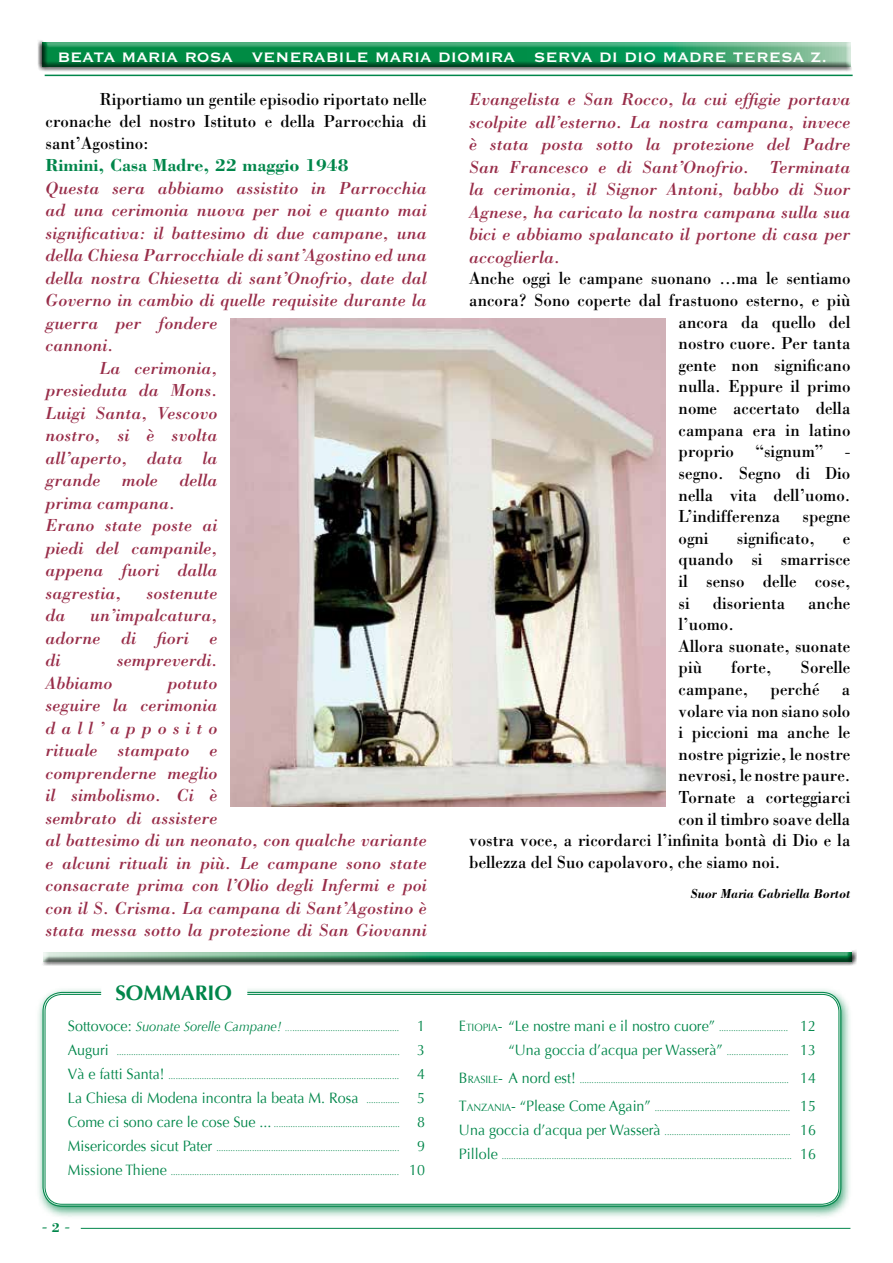
<style>
.page{position:relative;width:893px;height:1263px;background:#fff}
.page>*{position:absolute;margin:0;border:0;box-sizing:border-box;transform-origin:0 0}
.t1{font:700 21px "Optima";color:#00864a}
.t2{font:italic 18px/22.5px "Bodoni";color:#982d49;text-align:justify}
.t3{font:18px/21.6px "Bodoni";color:#000;text-align:justify;scale:.94 1}
.t4{font:700 18px "Copperplate Gothic BT";color:#fff}
.t5{font:700 18px "Bodoni";color:#00864a}
.t6{font:18px "Minion Pro";color:#00864a}
.t7{font:15px/24px "Optima";color:#00864a;text-align:right;scale:.95 1}
.t8{font:italic 700 13.5px "Bodoni";color:#000;scale:.94 1}
.t9{font:9px "Optima";color:#00864a;scale:.95 1}
.s1{font-size:15px}
.s2{font-style:italic;font-size:13.5px}
.s3{font-style:italic}
.s4{font-size:9px}
.s5{font-family:"Bodoni";font-weight:700;font-size:13.5px}
.s6{font-style:inherit}
.s7{font-size:10.5px}
</style>
<div class="page">
<hr style="left:81px;top:1228px;width:769px;height:1px;background:#00864a">
<div style="left:35px;top:986px;width:817px;height:233px;background:#00864a;opacity:.75"></div>
<div style="left:44px;top:993px;width:796px;height:212px;background:#fff;border-radius:18px"></div>
<div style="left:43px;top:992px;width:798px;height:215px;border:1px solid #00864a;border-radius:19px"></div>
<div style="left:45px;top:994px;width:794px;height:211px;border:1px solid #00864a;border-radius:17px"></div>
<div style="left:102px;top:980px;width:145px;height:27px;background:#fff"></div>
<div style="left:40px;top:948px;width:816px;height:18px;background:#000;opacity:.75"></div>
<div style="left:37px;top:38px;width:817px;height:34px;background:#000;opacity:.75"></div>
<hr style="left:45px;top:75px;width:808px;height:1px;background:#00864a">
<img style="left:230px;top:318px;width:436px;height:489px">
<p class="t4" style="left:57px;top:47px;width:771px">BEATA MARIA ROSA VENERABILE MARIA DIOMIRA SERVA DI DIO MADRE TERESA Z.</p>
<p class="t3" style="left:46px;top:88px;width:407px;text-indent:54px">Riportiamo un gentile episodio riportato nelle cronache del nostro Istituto e della Parrocchia di sant’Agostino:</p>
<p class="t5" style="left:46px;top:154px;width:305px">Rimini, Casa Madre, 22 maggio 1948</p>
<p class="t2" style="left:46px;top:176px;width:383px">Questa sera abbiamo assistito in Parrocchia</p>
<p class="t2" style="left:46px;top:199px;width:383px">ad una cerimonia nuova per noi e quanto mai</p>
<p class="t2" style="left:46px;top:221px;width:383px">significativa: il battesimo di due campane, una</p>
<p class="t2" style="left:46px;top:244px;width:383px">della Chiesa Parrocchiale di sant’Agostino ed una</p>
<p class="t2" style="left:46px;top:266px;width:383px">della nostra Chiesetta di sant’Onofrio, date dal</p>
<p class="t2" style="left:46px;top:289px;width:383px">Governo in cambio di quelle requisite durante la</p>
<p class="t2" style="left:46px;top:311px;width:173px">guerra per fondere</p>
<p class="t2" style="left:46px;top:334px;width:70px">cannoni.</p>
<p class="t2" style="left:100px;top:356px;width:119px">La cerimonia,</p>
<p class="t2" style="left:46px;top:379px;width:173px">presieduta da Mons.</p>
<p class="t2" style="left:46px;top:401px;width:173px">Luigi Santa, Vescovo</p>
<p class="t2" style="left:46px;top:424px;width:173px">nostro, si è svolta</p>
<p class="t2" style="left:46px;top:446px;width:173px">all’aperto, data la</p>
<p class="t2" style="left:46px;top:469px;width:173px">grande mole della</p>
<p class="t2" style="left:46px;top:491px;width:131px">prima campana.</p>
<p class="t2" style="left:46px;top:514px;width:173px">Erano state poste ai</p>
<p class="t2" style="left:46px;top:536px;width:173px">piedi del campanile,</p>
<p class="t2" style="left:46px;top:559px;width:173px">appena fuori dalla</p>
<p class="t2" style="left:46px;top:581px;width:77px">sagrestia,</p>
<p class="t2" style="left:146px;top:581px;width:72px">sostenute</p>
<p class="t2" style="left:46px;top:604px;width:22px">da</p>
<p class="t2" style="left:469px;top:88px;width:383px">Evangelista e San Rocco, la cui effigie portava scolpite all’esterno. La nostra campana, invece è stata posta sotto la protezione del Padre San Francesco e di Sant’Onofrio. Terminata la cerimonia, il Signor Antoni, babbo di Suor Agnese, ha caricato la nostra campana sulla sua bici e abbiamo spalancato il portone di casa per accoglierla.</p>
<p class="t3" style="left:469px;top:267px;width:407px">Anche oggi le campane suonano …ma le sentiamo</p>
<p class="t3" style="left:469px;top:289px;width:407px">ancora? Sono coperte dal frastuono esterno, e più</p>
<p class="t3" style="left:679px;top:311px;width:184px">ancora da quello del</p>
<p class="t3" style="left:679px;top:332px;width:184px">nostro cuore. Per tanta</p>
<p class="t3" style="left:679px;top:354px;width:184px">gente non significano</p>
<p class="t3" style="left:679px;top:375px;width:184px">nulla. Eppure il primo</p>
<p class="t3" style="left:679px;top:397px;width:184px">nome accertato della</p>
<p class="t3" style="left:679px;top:419px;width:184px">campana era in latino</p>
<p class="t3" style="left:679px;top:440px;width:184px">proprio “signum” -</p>
<p class="t3" style="left:679px;top:462px;width:184px">segno. Segno di Dio</p>
<p class="t3" style="left:679px;top:483px;width:184px">nella vita dell’uomo.</p>
<p class="t3" style="left:679px;top:505px;width:184px">L’indifferenza spegne</p>
<p class="t3" style="left:679px;top:527px;width:34px">ogni</p>
<p class="t3" style="left:737px;top:527px;width:84px">significato,</p>
<p class="t3" style="left:679px;top:527px;width:184px;text-indent:164px">e quando si smarrisce il senso delle cose, si</p>
<p class="t3" style="left:713px;top:591px;width:79px">disorienta</p>
<p class="t3" style="left:808px;top:591px;width:46px">anche</p>
<p class="t3" style="left:679px;top:613px;width:184px;text-align:left">l’uomo.<br>Allora suonate, suonate più</p>
<p class="t2" style="left:46px;top:604px;width:173px;text-indent:45px">un’impalcatura, adorne di fiori e di</p>
<p class="t2" style="left:117px;top:649px;width:102px">sempreverdi.</p>
<p class="t3" style="left:731px;top:656px;width:44px">forte,</p>
<p class="t3" style="left:801px;top:656px;width:54px">Sorelle</p>
<p class="t3" style="left:679px;top:678px;width:184px">campane, perché a</p>
<p class="t3" style="left:679px;top:699px;width:184px">volare via non siano solo</p>
<p class="t3" style="left:679px;top:721px;width:184px">i piccioni ma anche le</p>
<p class="t3" style="left:679px;top:743px;width:184px">nostre pigrizie, le nostre</p>
<p class="t3" style="left:679px;top:764px;width:184px">nevrosi, le nostre paure.</p>
<p class="t3" style="left:679px;top:786px;width:184px">Tornate a corteggiarci</p>
<p class="t3" style="left:679px;top:807px;width:184px">con il timbro soave della</p>
<p class="t3" style="left:469px;top:829px;width:407px">vostra voce, a ricordarci l’infinita bontà di Dio e la</p>
<p class="t3" style="left:469px;top:851px;width:333px">bellezza del Suo capolavoro, che siamo noi.</p>
<p class="t8" style="left:691px;top:885px;width:171px">Suor Maria Gabriella Bortot</p>
<p class="t2" style="left:46px;top:671px;width:69px">Abbiamo</p>
<p class="t2" style="left:46px;top:671px;width:383px;text-align:left;text-indent:122px">potuto<br>seguire la cerimonia<br>dall’apposito<br>rituale stampato e<br>comprenderne meglio<br>il simbolismo. Ci è<br>sembrato di assistere<br>al battesimo di un neonato, con qualche variante e alcuni rituali in più. Le campane sono state consacrate prima con l’Olio degli Infermi e poi con il S. Crisma. La campana di Sant’Agostino è stata messa sotto la protezione di San Giovanni</p>
<p class="t1" style="left:115px;top:981px;width:118px">SOMMARIO</p>
<p class="t9" style="left:68px;top:1022px;width:377px"><span class="s1">Sottovoce:</span> <span class="s2">Suonate Sorelle Campane!</span> <span class="s3">...</span>............................................. <span class="s1">1</span></p>
<p class="t9" style="left:68px;top:1046px;width:377px"><span class="s1">Auguri</span> ....................................................................................................................... <span class="s1">3</span></p>
<p class="t9" style="left:68px;top:1070px;width:377px"><span class="s1">Và e fatti Santa!</span> ................................................................................................. <span class="s1">4</span></p>
<p class="t7" style="left:68px;top:1086px;width:377px">La Chiesa di Modena incontra la beata M. Rosa <span class="s4">..............</span> 5</p>
<p class="t9" style="left:68px;top:1118px;width:377px"><span class="s1">Come ci sono care le cose Sue ...</span> ..................................................... <span class="s1">8</span></p>
<p class="t9" style="left:68px;top:1142px;width:377px"><span class="s1">Misericordes sicut Pater</span> ............................................................................. <span class="s1">9</span></p>
<p class="t9" style="left:68px;top:1166px;width:377px"><span class="s1">Missione Thiene</span> ................................................................................................ <span class="s1">10</span></p>
<p class="t6" style="left:41px;top:1214px;width:31px">- <span class="s5">2</span> -</p>
<p class="t7" style="left:459px;top:1014px;width:377px"><span class="s6">E</span><span class="s7">TIOPIA</span><span class="s6">-</span> “Le nostre mani e il nostro cuore” <span class="s4">.............................</span> 12 “Una goccia d’acqua per Wasserà” <span class="s4">..........................</span> 13</p>
<p class="t9" style="left:459px;top:1075px;width:377px"><span class="s1">B</span><span class="s7">RASILE</span><span class="s1">-</span> <span class="s1">A nord est!</span> ........................................................................................ <span class="s1">14</span></p>
<p class="t9" style="left:459px;top:1103px;width:377px"><span class="s1">T</span><span class="s7">ANZANIA</span><span class="s1">-</span> <span class="s1">“Please Come Again”</span> ......................................................... <span class="s1">15</span></p>
<p class="t9" style="left:459px;top:1127px;width:377px"><span class="s1">Una goccia d’acqua per Wasserà</span> ..................................................... <span class="s1">16</span></p>
<p class="t9" style="left:459px;top:1151px;width:377px"><span class="s1">Pillole</span> .......................................................................................................................... <span class="s1">16</span></p>
</div>
